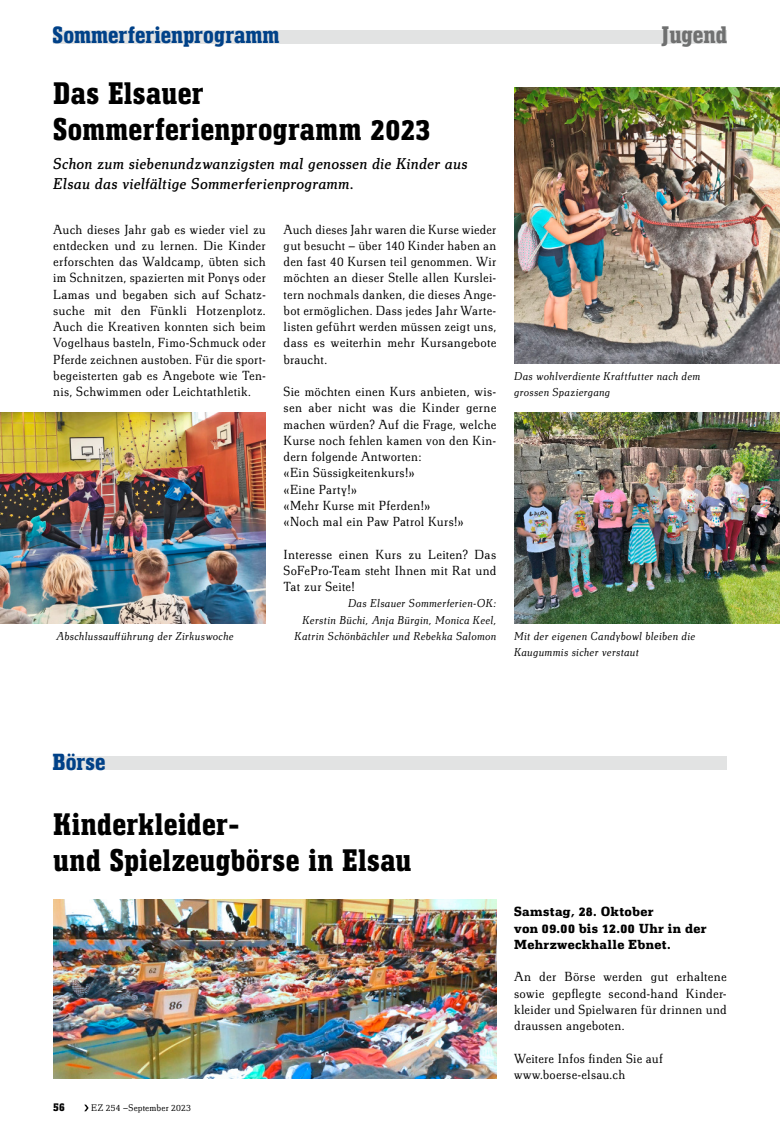
<style>
.page{position:relative;width:780px;height:1134px;background:#fff}
.page>*{position:absolute;margin:0;border:0;box-sizing:border-box;transform-origin:0 0}
.t1{font:700 32.5px/36.2px "Technotyp Condensed";letter-spacing:.01em;color:#000}
.t2{font:700 25px "Technotyp Condensed";color:#6f7070}
.t3{font:700 24.38px "Technotyp Condensed";color:#004188}
.t4{font:italic 16.25px/20px "Technotyp";letter-spacing:.01em;color:#000}
.t5{font:300 13.75px/16.2px "Technotyp";letter-spacing:.02em;color:#000;text-align:justify}
.t6{font:700 13.75px/16.2px "Technotyp";letter-spacing:.025em;color:#000}
.t7{font:700 12.5px "Technotyp Condensed";color:#000}
.t8{font:italic 300 11.88px/16.2px "Technotyp";letter-spacing:.015em;color:#000}
.t9{font:300 10px "Technotyp";letter-spacing:.02em;color:#000}
</style>
<div class="page">
<div style="left:53px;top:30px;width:673px;height:13px;background:#e2e3e3"></div>
<svg style="left:84px;top:1104px;width:5px;height:7px"></svg>
<img style="left:514px;top:87px;width:266px;height:277px">
<img style="left:514px;top:412px;width:266px;height:212px">
<img style="left:0;top:412px;width:266px;height:211px">
<img style="left:53px;top:900px;width:443px;height:179px">
<div style="left:53px;top:756px;width:673px;height:13px;background:#e2e3e3"></div>
<h3 class="t3" style="left:53px;top:21px;width:228px">Sommerferienprogramm</h3>
<h1 class="t1" style="left:53px;top:74px;width:379px">Das Elsauer<br>Sommerferienprogramm 2023</h1>
<p class="t4" style="left:53px;top:153px;width:416px">Schon zum siebenundzwanzigsten mal genossen die Kinder aus<br>Elsau das vielfältige Sommerferienprogramm.</p>
<p class="t5" style="left:53px;top:221px;width:214px">Auch dieses Jahr gab es wieder viel zu entdecken und zu lernen. Die Kinder erforschten das Waldcamp, übten sich im Schnitzen, spazierten mit Ponys oder Lamas und begaben sich auf Schatz&shy;suche mit den Fünkli Hotzenplotz.<br>Auch die Kreativen konnten sich beim Vogelhaus basteln, Fimo-Schmuck oder Pferde zeichnen austoben. Für die sport&shy;begeisterten gab es Angebote wie Ten&shy;nis, Schwimmen oder Leichtathletik.</p>
<p class="t5" style="left:283px;top:221px;width:214px">Auch dieses Jahr waren die Kurse wieder gut besucht – über 140 Kinder haben an den fast 40 Kursen teil genommen. Wir möchten an dieser Stelle allen Kurslei&shy;tern nochmals danken, die dieses Ange&shy;bot ermöglichen. Dass jedes Jahr Warte&shy;listen geführt werden müssen zeigt uns, dass es weiterhin mehr Kursangebote braucht.</p>
<p class="t5" style="left:283px;top:383px;width:214px;text-align:left">Sie möchten einen Kurs anbieten, wis&shy;sen aber nicht was die Kinder gerne machen würden? Auf die Frage, welche<br>Kurse noch fehlen kamen von den Kin&shy;dern folgende Antworten:<br>«Ein Süssigkeitenkurs!»<br>«Eine Party!»<br>«Mehr Kurse mit Pferden!»<br>«Noch mal ein Paw Patrol Kurs!»</p>
<p class="t5" style="left:283px;top:546px;width:214px">Interesse einen Kurs zu Leiten? Das SoFePro-Team steht Ihnen mit Rat und Tat zur Seite!</p>
<p class="t8" style="left:294px;top:595px;width:203px;text-align:right">Das Elsauer Sommerferien-OK:<br>Kerstin Büchi, Anja Bürgin, Monica Keel,<br>Katrin Schönbächler und Rebekka Salomon</p>
<p class="t8" style="left:56px;top:628px;width:179px">Abschlussaufführung der Zirkuswoche</p>
<h2 class="t2" style="left:661px;top:20px;width:67px">Jugend</h2>
<p class="t8" style="left:514px;top:368px;width:188px">Das wohlverdiente Kraftfutter nach dem grossen Spaziergang</p>
<p class="t8" style="left:514px;top:628px;width:183px">Mit der eigenen Candybowl bleiben die<br>Kaugummis sicher verstaut</p>
<h3 class="t3" style="left:53px;top:748px;width:54px">Börse</h3>
<h1 class="t1" style="left:53px;top:805px;width:360px">Kinderkleider-<br>und Spielzeugbörse in Elsau</h1>
<p class="t7" style="left:53px;top:1100px;width:13px">56</p>
<p class="t9" style="left:91px;top:1102px;width:101px">EZ 254 –September 2023</p>
<p class="t6" style="left:514px;top:903px;width:194px">Samstag, 28. Oktober<br>von 09.00 bis 12.00 Uhr in der<br>Mehrzweckhalle Ebnet.</p>
<p class="t5" style="left:514px;top:968px;width:214px">An der Börse werden gut erhaltene sowie gepflegte second-hand Kinder&shy;kleider und Spielwaren für drinnen und draussen angeboten.</p>
<p class="t5" style="left:514px;top:1050px;width:150px">Weitere Infos finden Sie auf www.boerse-elsau.ch</p>
</div>
